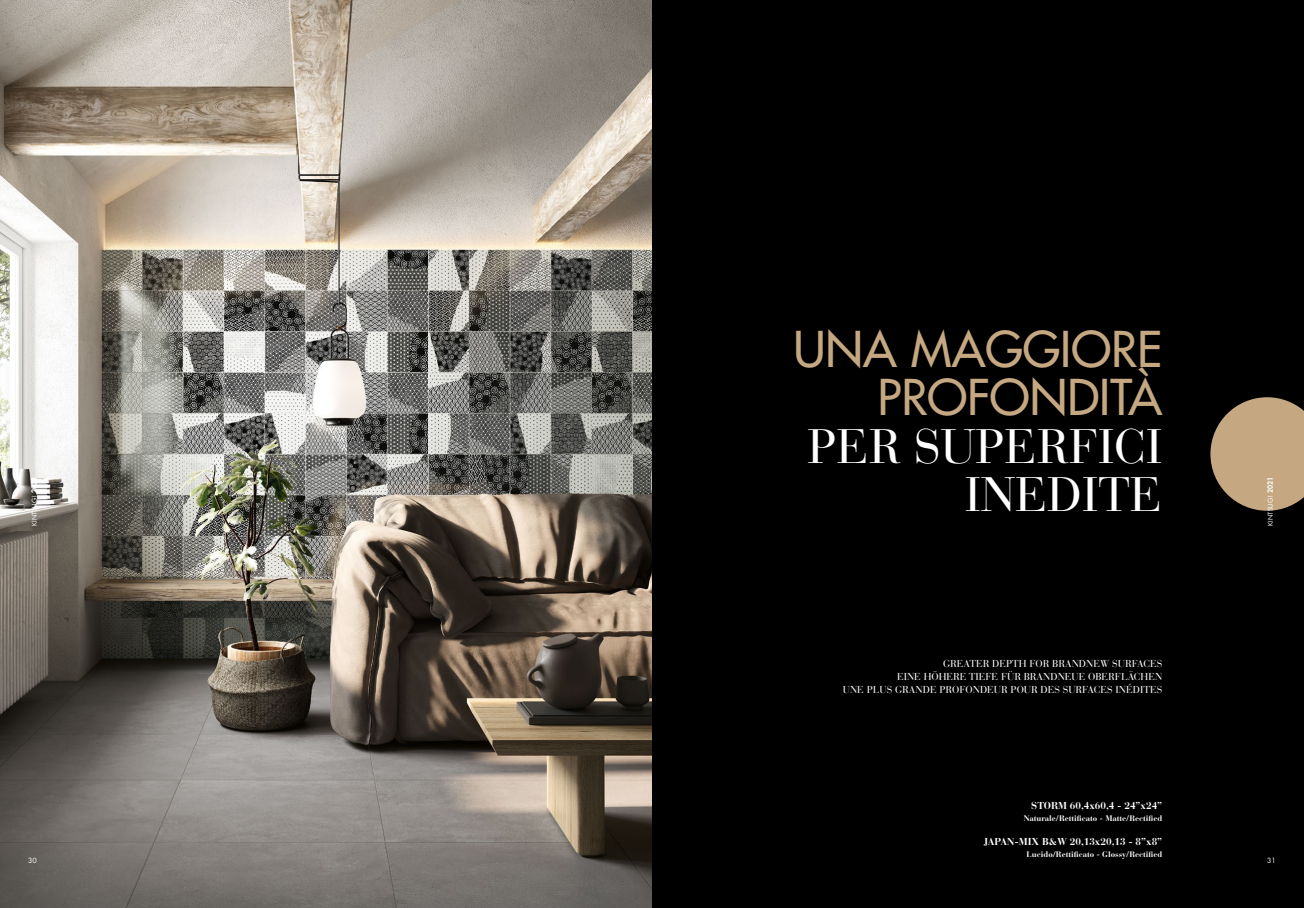
<style>
.page{position:relative;width:1304px;height:908px;background:#fff}
.page>*{position:absolute;margin:0;border:0;box-sizing:border-box;transform-origin:0 0}
.t1{font:500 48px/48px "Futura Std";color:#c5a881;text-align:right}
.t2{font:48px/48px "Bauer Bodoni Std";color:#fff;text-align:right}
.t3{font:10px/13px "Bauer Bodoni Std";color:#fff;text-align:right}
.t4{font:700 10px "Bauer Bodoni Std";color:#fff}
.t5{font:700 8px "Bauer Bodoni Std";color:#fff}
.t6{font:7px "Futura Std";color:#fff}
.t7{font:6.5px "Futura Std";letter-spacing:.025em;color:#fff}
.s1{font-weight:800;font-size:7px}
</style>
<div class="page">
<div style="left:652px;top:0;width:652px;height:907px;background:#000"></div>
<svg style="left:1210px;top:397px;width:94px;height:113px"></svg>
<img style="left:0;top:0;width:652px;height:907px">
<p class="t7" style="left:30px;top:526px;width:51px;rotate:-90deg">KINTSUGI <span class="s1">2021</span></p>
<p class="t6" style="left:28px;top:855px;width:10px">30</p>
<h1 class="t1" style="left:793px;top:325px;width:370px">UNA MAGGIORE<br>PROFONDITÀ</h1>
<h1 class="t2" style="left:807px;top:422px;width:356px">PER SUPERFICI<br>INEDITE</h1>
<p class="t3" style="left:843px;top:657px;width:321px">GREATER DEPTH FOR BRANDNEW SURFACES<br>EINE HÖHERE TIEFE FÜR BRANDNEUE OBERFLÄCHEN<br>UNE PLUS GRANDE PROFONDEUR POUR DES SURFACES INÉDITES</p>
<p class="t4" style="left:1031px;top:799px;width:132px">STORM 60,4x60,4 - 24”x24”</p>
<p class="t5" style="left:1024px;top:812px;width:140px">Naturale/Rettificato - Matte/Rectified</p>
<p class="t4" style="left:984px;top:835px;width:180px">JAPAN-MIX B&amp;W 20,13x20,13 - 8”x8”</p>
<p class="t5" style="left:1027px;top:848px;width:137px">Lucido/Rettificato - Glossy/Rectified</p>
<p class="t7" style="left:1266px;top:526px;width:51px;rotate:-90deg">KINTSUGI <span class="s1">2021</span></p>
<p class="t6" style="left:1267px;top:855px;width:10px">31</p>
</div>
